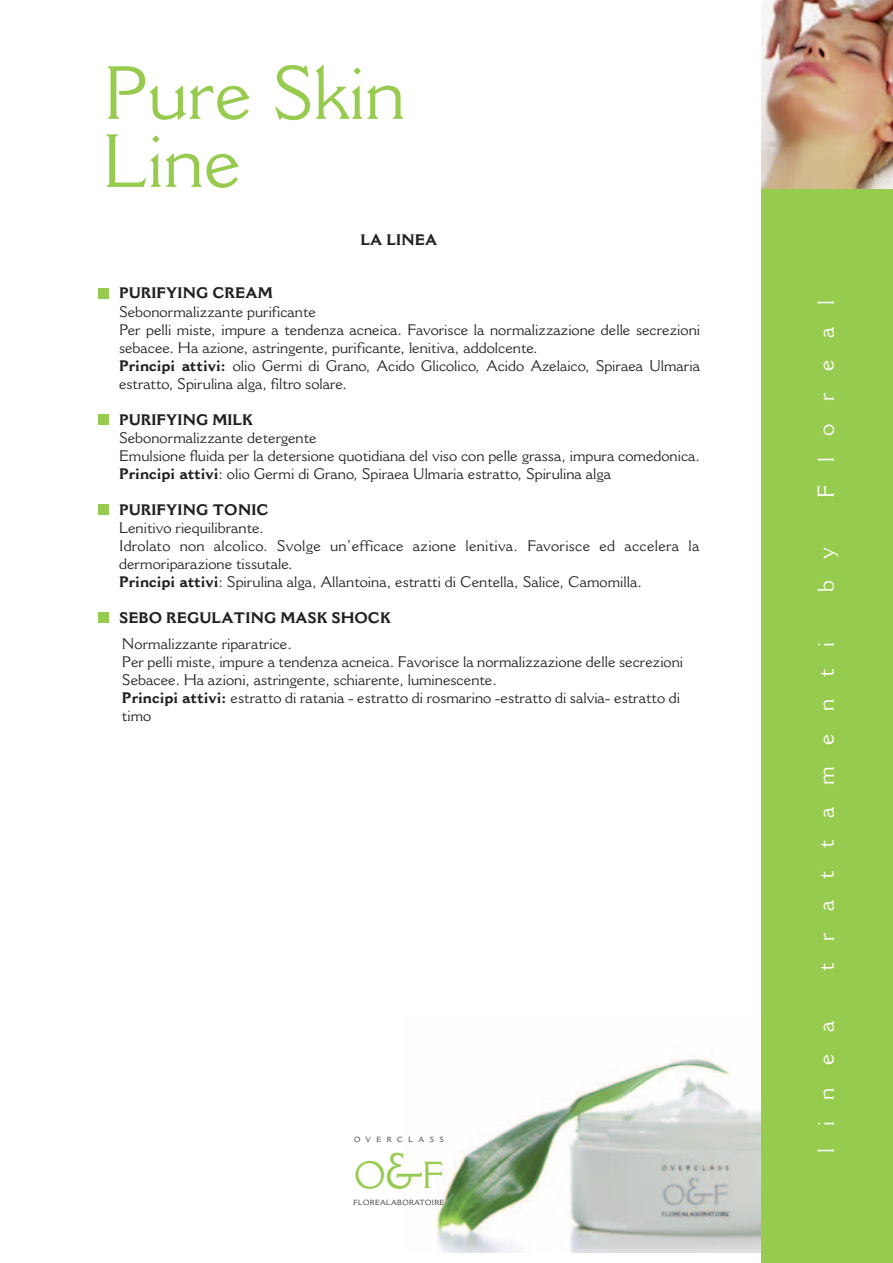
<style>
.page{position:relative;width:893px;height:1263px;background:#fff}
.page>*{position:absolute;margin:0;border:0;box-sizing:border-box;transform-origin:0 0}
.t1{font:73.95px/68.1px "Cantoria";color:#97cb4f}
.t2{font:37.05px "Cantoria";color:#97cb4f}
.t3{font:22.5px "Cantoria";letter-spacing:.975em;color:#fff}
.t4{font:15px/18px "Cantoria";color:#231f20}
.t5{font:700 15px "Cantoria";color:#231f20}
.t6{font:7.35px "Cantoria";letter-spacing:.055em;color:#231f20}
.t7{font:7.35px "Cantoria";letter-spacing:.76em;color:#231f20}
.s1{font-weight:700}
.s2{font-size:48.6px}
</style>
<div class="page">
<img style="left:436px;top:1058px;width:325px;height:194px">
<div style="left:98px;top:288px;width:11px;height:11px;background:#97cb4f"></div>
<div style="left:98px;top:414px;width:11px;height:11px;background:#97cb4f"></div>
<div style="left:98px;top:504px;width:11px;height:11px;background:#97cb4f"></div>
<div style="left:98px;top:612px;width:11px;height:11px;background:#97cb4f"></div>
<div style="left:761px;top:0;width:132px;height:1263px;background:#97cb4f"></div>
<img style="left:761px;top:0;width:132px;height:188px">
<h1 class="t1" style="left:103px;top:59px;width:304px">Pure Skin<br>Line</h1>
<p class="t5" style="left:119px;top:284px;width:155px">PURIFYING CREAM</p>
<p class="t5" style="left:360px;top:231px;width:79px">LA LINEA</p>
<p class="t4" style="left:119px;top:303px;width:582px">Sebonormalizzante purificante<br>Per pelli miste, impure a tendenza acneica. Favorisce la normalizzazione delle secrezioni sebacee. Ha azione, astringente, purificante, lenitiva, addolcente.<br><span class="s1">Principi attivi:</span> olio Germi di Grano, Acido Glicolico, Acido Azelaico, Spiraea Ulmaria estratto, Spirulina alga, filtro solare.</p>
<p class="t4" style="left:119px;top:429px;width:583px">Sebonormalizzante detergente<br>Emulsione fluida per la detersione quotidiana del viso con pelle grassa, impura comedonica.<br><span class="s1">Principi attivi</span>: olio Germi di Grano, Spiraea Ulmaria estratto, Spirulina alga</p>
<p class="t4" style="left:119px;top:519px;width:582px">Lenitivo riequilibrante.<br>Idrolato non alcolico. Svolge un’efficace azione lenitiva. Favorisce ed accelera la dermoriparazione tissutale.<br><span class="s1">Principi attivi</span>: Spirulina alga, Allantoina, estratti di Centella, Salice, Camomilla.</p>
<p class="t5" style="left:119px;top:411px;width:135px">PURIFYING MILK</p>
<p class="t5" style="left:119px;top:500px;width:151px">PURIFYING TONIC</p>
<p class="t5" style="left:119px;top:609px;width:273px">SEBO REGULATING MASK SHOCK</p>
<p class="t4" style="left:122px;top:635px;width:563px">Normalizzante riparatrice.<br>Per pelli miste, impure a tendenza acneica. Favorisce la normalizzazione delle secrezioni Sebacee. Ha azioni, astringente, schiarente, luminescente.<br><span class="s1">Principi attivi:</span> estratto di ratania - estratto di rosmarino -estratto di salvia- estratto di timo</p>
<p class="t7" style="left:354px;top:1135px;width:91px">OVERCLASS</p>
<h2 class="t2" style="left:354px;top:1152px;width:92px">O<span class="s2">&amp;</span>F</h2>
<p class="t6" style="left:354px;top:1198px;width:92px">FLOREALABORATOIRE</p>
<h3 class="t3" style="left:812px;top:498px;width:199px;rotate:-90deg">Floreal</h3>
<h3 class="t3" style="left:812px;top:592px;width:46px;rotate:-90deg">b y</h3>
<h3 class="t3" style="left:812px;top:971px;width:331px;rotate:-90deg">trattamenti</h3>
<h3 class="t3" style="left:812px;top:1153px;width:134px;rotate:-90deg">linea</h3>
</div>
